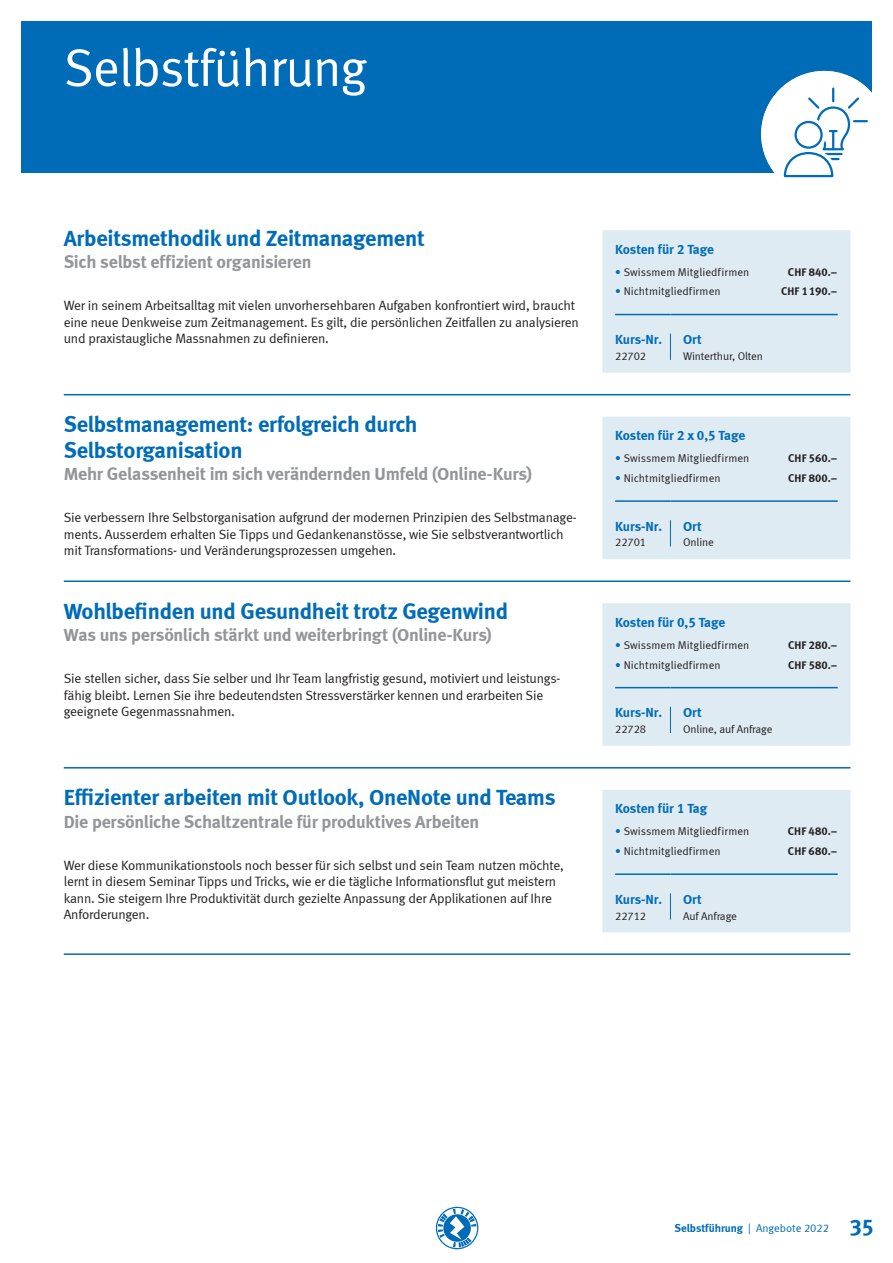
<style>
.page{position:relative;width:893px;height:1263px;background:#fff}
.page>*{position:absolute;margin:0;border:0;box-sizing:border-box;transform-origin:0 0}
.Titel_Kapitel__35_Pt{font:52.5px "Meta Normal LF";letter-spacing:-.015em;color:#fff}
.Titel_Kurs__blau_15{font:22.5px/25.5px "Meta Bold LF";letter-spacing:-.01em;color:#006cb7}
.Untertitel_Kurs__gra{font:18px "Meta Bold LF";letter-spacing:-.015em;color:#939598}
.Copy__9_Pt{font:13.5px/16.5px "Meta Normal LF";letter-spacing:-.015em;color:#231f20}
.Titel_Box_ohne_Linie{font:13.5px "Meta Bold LF";letter-spacing:-.005em;color:#006cb7}
.Titel_Kurs-Nr___Ort{font:13.5px "Meta Bold LF";color:#006cb7}
.Copy_Box__7_5_Pt{font:11.25px "Meta Normal LF";color:#231f20}
.t1{font:11.25px "Meta Bold LF";letter-spacing:.01em;color:#231f20}
.t2{font:11.25px "Meta Bold LF";color:#006cb7}
.s1{color:#006cb7}
.s2{font-family:"Meta Normal LF"}
.s3{font-size:22.5px}
</style>
<div class="page">
<svg style="left:436px;top:1207px;width:42px;height:42px"></svg>
<hr style="left:64px;top:394px;width:786px;height:1px;background:#006cb7">
<hr style="left:64px;top:580px;width:786px;height:2px;background:#006cb7">
<hr style="left:64px;top:767px;width:786px;height:1px;background:#006cb7">
<hr style="left:64px;top:953px;width:786px;height:2px;background:#006cb7">
<div style="left:602px;top:230px;width:248px;height:143px;background:#dfebf2"></div>
<div style="left:602px;top:417px;width:248px;height:142px;background:#dfebf2"></div>
<div style="left:602px;top:603px;width:248px;height:143px;background:#dfebf2"></div>
<div style="left:602px;top:790px;width:248px;height:142px;background:#dfebf2"></div>
<div style="left:21px;top:21px;width:851px;height:152px;background:#006cb7"></div>
<div style="left:761px;top:71px;width:126px;height:126px;background:#fff;border-radius:50%"></div>
<svg style="left:776px;top:89px;width:91px;height:89px"></svg>
<p class="Titel_Kapitel__35_Pt" style="left:64px;top:37px;width:305px">Selbstführung</p>
<p class="Titel_Kurs__blau_15" style="left:64px;top:225px;width:363px">Arbeitsmethodik und Zeitmanagement</p>
<p class="Untertitel_Kurs__gra" style="left:64px;top:251px;width:249px">Sich selbst effizient organisieren</p>
<p class="Copy__9_Pt" style="left:64px;top:297px;width:517px">Wer in seinem Arbeitsalltag mit vielen unvorhersehbaren Aufgaben konfrontiert wird, braucht eine neue Denkweise zum Zeitmanagement. Es gilt, die persönlichen Zeitfallen zu analysieren und praxistaugliche Massnahmen zu definieren.</p>
<p class="Titel_Kurs__blau_15" style="left:64px;top:411px;width:355px">Selbstmanagement: erfolgreich durch<br>Selbstorganisation</p>
<p class="Untertitel_Kurs__gra" style="left:64px;top:463px;width:470px">Mehr Gelassenheit im sich verändernden Umfeld (Online-Kurs)</p>
<p class="Copy__9_Pt" style="left:64px;top:509px;width:514px">Sie verbessern Ihre Selbstorganisation aufgrund der modernen Prinzipien des Selbstmanage&shy;ments. Ausserdem erhalten Sie Tipps und Gedankenanstösse, wie Sie selbstverantwortlich mit Transformations- und Veränderungsprozessen umgehen.</p>
<p class="Titel_Kurs__blau_15" style="left:64px;top:598px;width:446px">Wohlbefinden und Gesundheit trotz Gegenwind</p>
<p class="Untertitel_Kurs__gra" style="left:64px;top:624px;width:430px">Was uns persönlich stärkt und weiterbringt (Online-Kurs)</p>
<p class="Copy__9_Pt" style="left:64px;top:670px;width:498px">Sie stellen sicher, dass Sie selber und Ihr Team langfristig gesund, motiviert und leistungs&shy;fähig bleibt. Lernen Sie ihre bedeutendsten Stressverstärker kennen und erarbeiten Sie geeignete Gegenmassnahmen.</p>
<p class="Titel_Kurs__blau_15" style="left:64px;top:785px;width:493px">Effizienter arbeiten mit Outlook, OneNote und Teams</p>
<p class="Untertitel_Kurs__gra" style="left:64px;top:811px;width:417px">Die persönliche Schaltzentrale für produktives Arbeiten</p>
<p class="Copy__9_Pt" style="left:64px;top:857px;width:502px">Wer diese Kommunikationstools noch besser für sich selbst und sein Team nutzen möchte, lernt in diesem Seminar Tipps und Tricks, wie er die tägliche Informationsflut gut meistern kann. Sie steigern Ihre Produktivität durch gezielte Anpassung der Applikationen auf Ihre Anforderungen.</p>
<p class="Titel_Box_ohne_Linie" style="left:615px;top:241px;width:100px">Kosten für 2 Tage</p>
<p class="Copy_Box__7_5_Pt" style="left:615px;top:265px;width:136px"><span class="s1">•</span> Swissmem Mitgliedfirmen</p>
<p class="t1" style="left:788px;top:265px;width:51px">CHF 840.–</p>
<p class="Copy_Box__7_5_Pt" style="left:615px;top:285px;width:107px"><span class="s1">•</span> Nichtmitgliedfirmen</p>
<p class="t1" style="left:781px;top:285px;width:58px">CHF 1190.–</p>
<p class="Titel_Kurs-Nr___Ort" style="left:615px;top:332px;width:48px">Kurs-Nr.</p>
<p class="Copy_Box__7_5_Pt" style="left:615px;top:349px;width:33px">22702</p>
<p class="Titel_Kurs-Nr___Ort" style="left:683px;top:332px;width:20px">Ort</p>
<p class="Copy_Box__7_5_Pt" style="left:683px;top:349px;width:81px">Winterthur, Olten</p>
<p class="Titel_Box_ohne_Linie" style="left:615px;top:427px;width:132px">Kosten für 2 x 0,5 Tage</p>
<p class="Copy_Box__7_5_Pt" style="left:615px;top:452px;width:136px"><span class="s1">•</span> Swissmem Mitgliedfirmen</p>
<p class="t1" style="left:788px;top:451px;width:50px">CHF 560.–</p>
<p class="Copy_Box__7_5_Pt" style="left:615px;top:471px;width:107px"><span class="s1">•</span> Nichtmitgliedfirmen</p>
<p class="t1" style="left:788px;top:471px;width:51px">CHF 800.–</p>
<p class="Titel_Kurs-Nr___Ort" style="left:615px;top:518px;width:48px">Kurs-Nr.</p>
<p class="Copy_Box__7_5_Pt" style="left:615px;top:536px;width:33px">22701</p>
<p class="Titel_Kurs-Nr___Ort" style="left:683px;top:518px;width:20px">Ort</p>
<p class="Copy_Box__7_5_Pt" style="left:683px;top:536px;width:32px">Online</p>
<p class="Titel_Box_ohne_Linie" style="left:615px;top:614px;width:112px">Kosten für 0,5 Tage</p>
<p class="Copy_Box__7_5_Pt" style="left:615px;top:638px;width:136px"><span class="s1">•</span> Swissmem Mitgliedfirmen</p>
<p class="t1" style="left:788px;top:638px;width:51px">CHF 280.–</p>
<p class="Copy_Box__7_5_Pt" style="left:615px;top:658px;width:107px"><span class="s1">•</span> Nichtmitgliedfirmen</p>
<p class="t1" style="left:788px;top:658px;width:51px">CHF 580.–</p>
<p class="Titel_Kurs-Nr___Ort" style="left:615px;top:705px;width:48px">Kurs-Nr.</p>
<p class="Copy_Box__7_5_Pt" style="left:615px;top:723px;width:33px">22728</p>
<p class="Titel_Kurs-Nr___Ort" style="left:683px;top:705px;width:20px">Ort</p>
<p class="Copy_Box__7_5_Pt" style="left:683px;top:723px;width:91px">Online, auf Anfrage</p>
<p class="Titel_Box_ohne_Linie" style="left:615px;top:800px;width:94px">Kosten für 1 Tag</p>
<p class="Copy_Box__7_5_Pt" style="left:615px;top:825px;width:136px"><span class="s1">•</span> Swissmem Mitgliedfirmen</p>
<p class="t1" style="left:788px;top:824px;width:51px">CHF 480.–</p>
<p class="Copy_Box__7_5_Pt" style="left:615px;top:845px;width:107px"><span class="s1">•</span> Nichtmitgliedfirmen</p>
<p class="t1" style="left:788px;top:844px;width:51px">CHF 680.–</p>
<p class="Titel_Kurs-Nr___Ort" style="left:615px;top:891px;width:48px">Kurs-Nr.</p>
<p class="Copy_Box__7_5_Pt" style="left:615px;top:909px;width:33px">22712</p>
<p class="Titel_Kurs-Nr___Ort" style="left:683px;top:891px;width:20px">Ort</p>
<p class="Copy_Box__7_5_Pt" style="left:683px;top:909px;width:55px">Auf Anfrage</p>
<p class="t2" style="left:675px;top:1222px;width:201px">Selbstführung <span class="s2">| Angebote 2022</span> <span class="s3">35</span></p>
</div>
